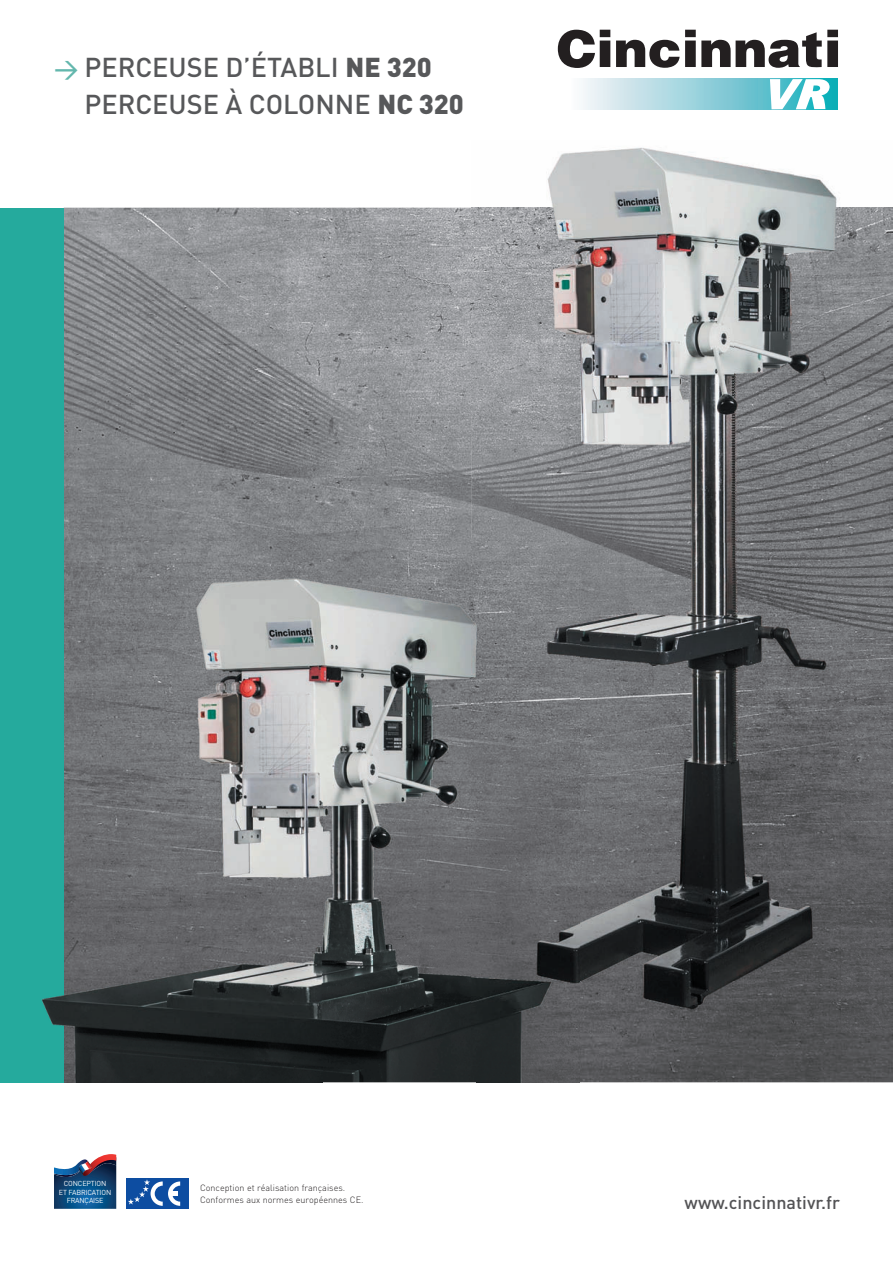
<style>
.page{position:relative;width:893px;height:1263px;background:#fff}
.page>*{position:absolute;margin:0;border:0;box-sizing:border-box;transform-origin:0 0}
.t1{font:500 27px/37.5px "DIN";color:#57585a}
.t2{font:500 18px "DIN";color:#535355}
.t3{font:300 9px/12px "DIN";color:#231f20}
.t4{font:7.2px/8.7px "DIN";letter-spacing:-.02em;color:#fff;text-align:center}
.s1{font-size:24px;color:#63b7ad}
.s2{font-weight:900}
</style>
<div class="page">
<img style="left:64px;top:208px;width:829px;height:874px">
<div style="left:0;top:208px;width:64px;height:874px;background:#25aa9d"></div>
<img style="left:472px;top:147px;width:420px;height:421px">
<img style="left:580px;top:568px;width:312px;height:464px">
<div style="left:126px;top:1178px;width:63px;height:31px;background:#0d4da1"></div>
<svg style="left:128px;top:1179px;width:52px;height:27px"></svg>
<svg style="left:54px;top:1154px;width:62px;height:55px;background:#3f6188"></svg>
<img style="left:41px;top:542px;width:281px;height:540px">
<img style="left:322px;top:542px;width:150px;height:393px">
<img style="left:322px;top:935px;width:154px;height:147px">
<img style="left:476px;top:1032px;width:104px;height:50px">
<img style="left:472px;top:542px;width:108px;height:490px">
<svg style="left:583px;top:78px;width:254px;height:32px;background:#a1d5de"></svg>
<svg style="left:558px;top:30px;width:52px;height:38px"></svg>
<svg style="left:616px;top:30px;width:222px;height:38px"></svg>
<svg style="left:770px;top:79px;width:60px;height:30px"></svg>
<h1 class="t1" style="left:84px;top:47px;width:381px;text-indent:-30px"><span class="s1">&gt;</span> PERCEUSE D’ÉTABLI <span class="s2">NE 320<br></span>PERCEUSE À COLONNE <span class="s2">NC 320</span></h1>
<p class="t4" style="left:59px;top:1179px;width:54px">CONCEPTION<br>ET FABRICATION<br>FRANÇAISE</p>
<p class="t3" style="left:200px;top:1181px;width:165px">Conception et réalisation françaises.<br>Conformes aux normes européennes CE.</p>
<h2 class="t2" style="left:685px;top:1190px;width:157px">www.cincinnativr.fr</h2>
</div>
